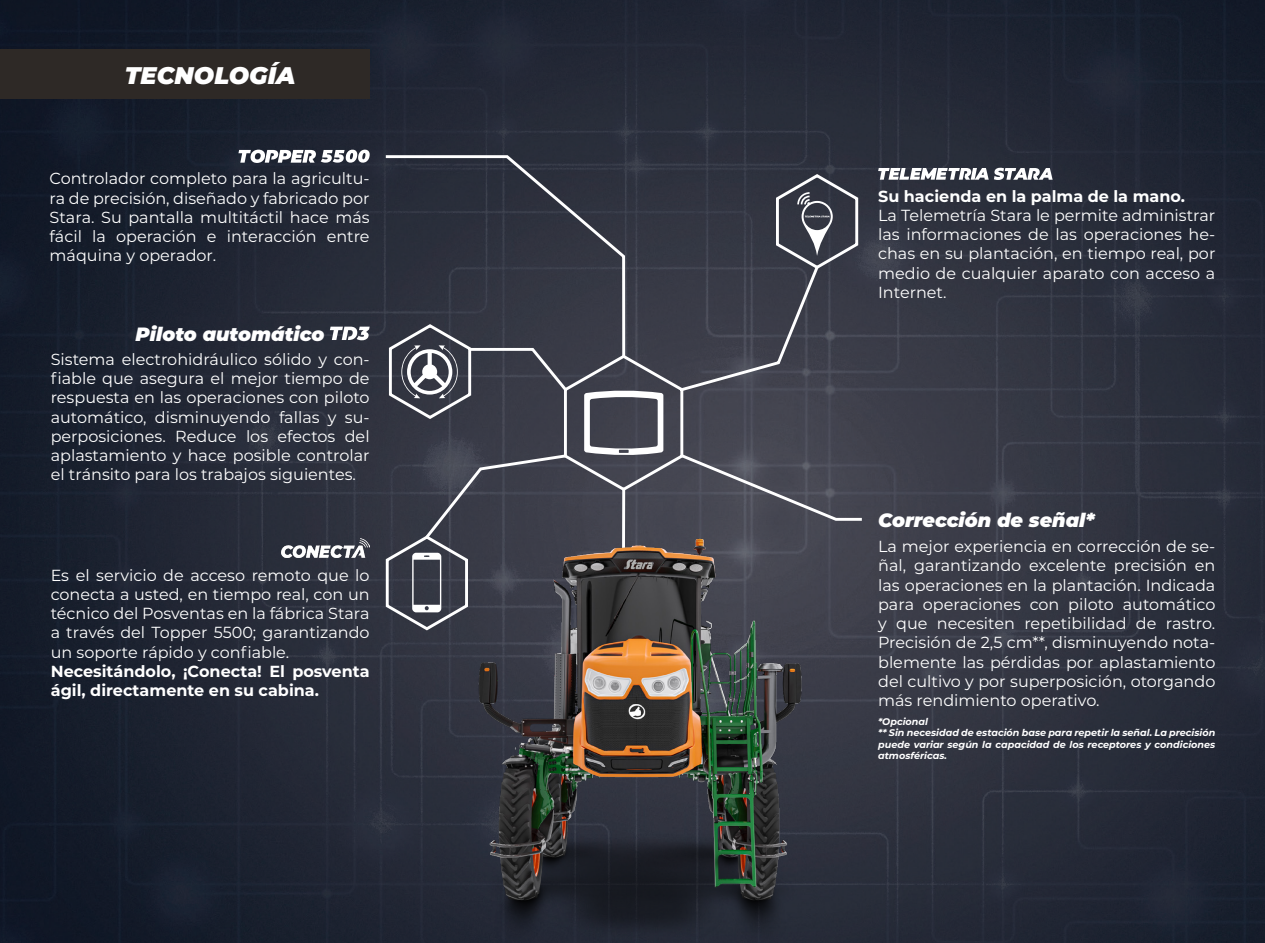
<style>
.page{position:relative;width:1265px;height:943px;background:#fff}
.page>*{position:absolute;margin:0;border:0;box-sizing:border-box;transform-origin:0 0}
.t1{font:italic 900 23.97px "Montserrat";color:#fff}
.t2{font:italic 900 19.25px "Montserrat";color:#fff}
.t3{font:16.1px/19.2px "Montserrat";color:#fff;text-align:justify}
.t4{font:700 16.1px/19.2px "Montserrat";color:#fff}
.t5{font:italic 700 9.62px/11.5px "Montserrat";color:#fff;text-align:justify}
</style>
<div class="page">
<img style="left:0;top:0;width:1265px;height:943px">
<svg style="left:383px;top:154px;width:244px;height:205px;background:#3e424e"></svg>
<svg style="left:384px;top:172px;width:481px;height:591px;background:#42444f"></svg>
<div style="left:0;top:50px;width:370px;height:49px;background:#2e2926"></div>
<svg style="left:878px;top:168px;width:175px;height:12px"></svg>
<img style="left:282px;top:538px;width:87px;height:19px">
<svg style="left:330px;top:326px;width:40px;height:14px"></svg>
<svg style="left:238px;top:150px;width:132px;height:13px"></svg>
<img style="left:0;top:283px;width:156px;height:660px">
<img style="left:392px;top:508px;width:518px;height:435px">
<p class="t1" style="left:125px;top:57px;width:172px">TECNOLOGÍA</p>
<p class="t3" style="left:50px;top:168px;width:322px">Controlador completo para la agricultu&shy;ra de precisión, diseñado y fabricado por Stara. Su pantalla multitáctil hace más fácil la operación e interacción entre máquina y operador.</p>
<p class="t2" style="left:136px;top:320px;width:190px">Piloto automático</p>
<p class="t3" style="left:51px;top:349px;width:320px">Sistema electrohidráulico sólido y con&shy;fiable que asegura el mejor tiempo de respuesta en las operaciones con piloto automático, disminuyendo fallas y su&shy;perposiciones. Reduce los efectos del aplastamiento y hace posible controlar el tránsito para los trabajos siguientes.</p>
<p class="t3" style="left:51px;top:564px;width:320px">Es el servicio de acceso remoto que lo conecta a usted, en tiempo real, con un técnico del Posventas en la fábrica Stara a través del Topper 5500; garantizando un soporte rápido y confiable.</p>
<p class="t4" style="left:51px;top:660px;width:320px">Necesitándolo, ¡Conecta! El posventa ágil, directamente en su cabina.</p>
<p class="t4" style="left:878px;top:185px;width:308px">Su hacienda en la palma de la mano.</p>
<p class="t3" style="left:878px;top:205px;width:339px">La Telemetría Stara le permite administrar las informaciones de las operaciones he&shy;chas en su plantación, en tiempo real, por medio de cualquier aparato con acceso a Internet.</p>
<p class="t2" style="left:878px;top:506px;width:218px">Corrección de señal*</p>
<p class="t3" style="left:878px;top:536px;width:339px">La mejor experiencia en corrección de se&shy;ñal, garantizando excelente precisión en las operaciones en la plantación. Indicada para operaciones con piloto automático y que necesiten repetibilidad de rastro.<br>Precisión de 2,5 cm**, disminuyendo nota&shy;blemente las pérdidas por aplastamiento del cultivo y por superposición, otorgando más rendimiento operativo.</p>
<p class="t5" style="left:878px;top:715px;width:51px">*Opcional</p>
<p class="t5" style="left:878px;top:726px;width:339px">** Sin necesidad de estación base para repetir la señal. La precisión puede variar según la capacidad de los receptores y condiciones atmosféricas.</p>
</div>
